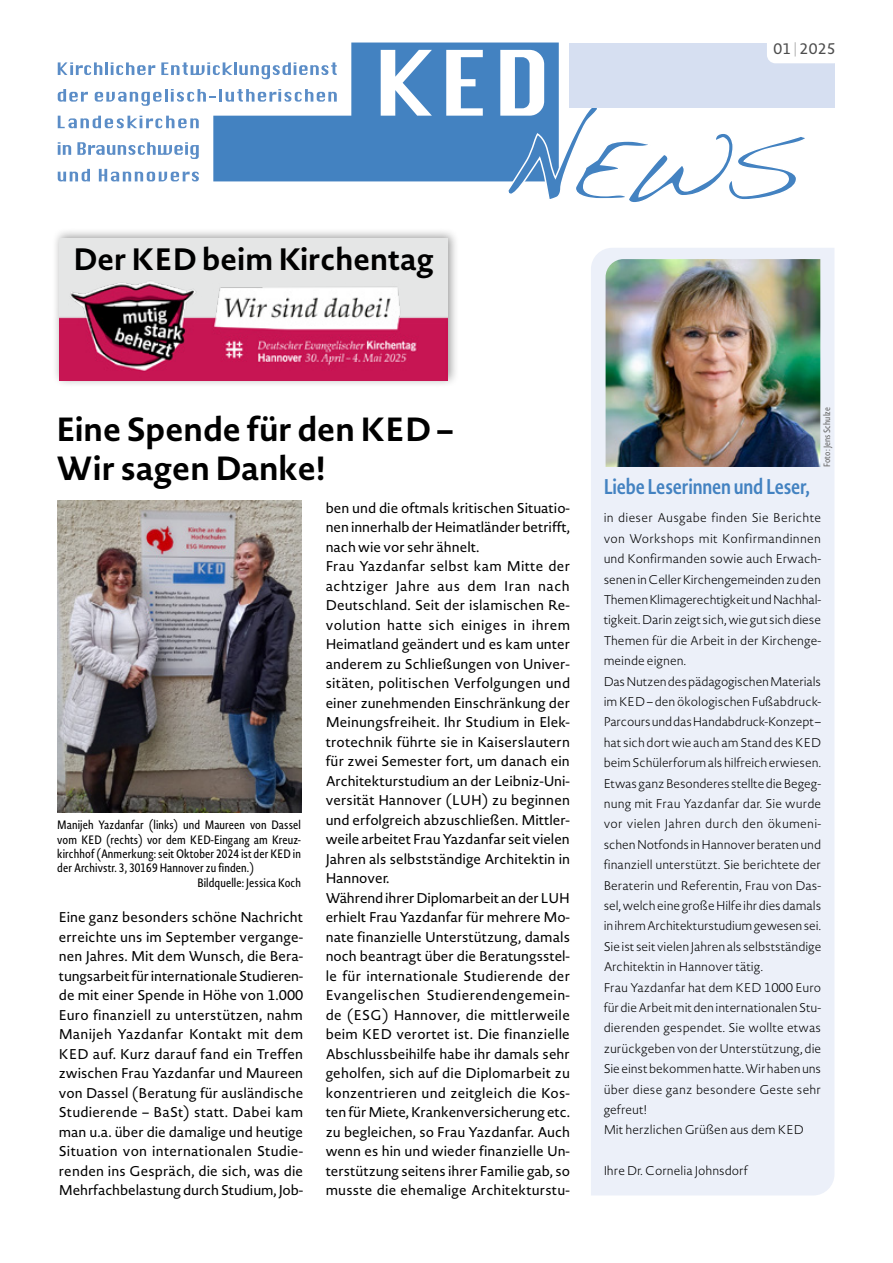
<style>
.page{position:relative;width:893px;height:1263px;background:#fff}
.page>*{position:absolute;margin:0;border:0;box-sizing:border-box;transform-origin:0 0}
.t1{font:700 33px/39px "Novel Sans Pro";color:#000}
.t2{font:700 30.45px "Novel Sans Pro";color:#000}
.t3{font:600 21px "Novel Sans Cond Pro";letter-spacing:-.01em;color:#4382c1}
.t4{font:15px "Novel Sans Pro";letter-spacing:.025em;color:#4d4d4d}
.t5{font:13.95px/19.5px "Novel Sans Pro";letter-spacing:.005em;color:#000;text-align:justify}
.t6{font:200 12.45px/20.4px "Novel Sans Pro";color:#000}
.t7{font:12px "Novel Sans Cond Pro";letter-spacing:.01em;color:#000}
.t8{font:9px "Novel Sans Cond Pro";letter-spacing:.01em;color:#666}
.s1{font-size:13.95px;color:#b3b3b3}
</style>
<div class="page">
<div style="left:591px;top:248px;width:243px;height:947px;background:#ecf0f9"></div>
<img style="left:606px;top:259px;width:214px;height:208px">
<svg style="left:213px;top:43px;width:346px;height:138px;fill:#4382c1"></svg>
<svg style="left:381px;top:50px;width:51px;height:66px"></svg>
<svg style="left:446px;top:50px;width:37px;height:66px"></svg>
<svg style="left:58px;top:62px;width:97px;height:13px"></svg>
<svg style="left:161px;top:62px;width:176px;height:17px"></svg>
<svg style="left:58px;top:89px;width:30px;height:13px"></svg>
<svg style="left:95px;top:89px;width:242px;height:17px"></svg>
<svg style="left:58px;top:116px;width:141px;height:12px"></svg>
<svg style="left:58px;top:142px;width:13px;height:13px"></svg>
<svg style="left:77px;top:142px;width:122px;height:17px"></svg>
<svg style="left:58px;top:169px;width:32px;height:12px"></svg>
<svg style="left:99px;top:169px;width:100px;height:12px"></svg>
<svg style="left:500px;top:50px;width:305px;height:152px"></svg>
<div style="left:569px;top:44px;width:265px;height:64px;background:#d6dff1"></div>
<div style="left:767px;top:26px;width:75px;height:37px;background:#fff;border-radius:9px"></div>
<img style="left:58px;top:501px;width:243px;height:311px">
<div style="left:52px;top:227px;width:407px;height:161px;background:#000;opacity:.4"></div>
<div style="left:59px;top:239px;width:389px;height:92px;background:#e5e6e6"></div>
<img style="left:59px;top:282px;width:389px;height:99px">
<p class="t4" style="left:773px;top:38px;width:64px">01 <span class="s1">|</span> 2025</p>
<h2 class="t2" style="left:73px;top:236px;width:362px">Der KED beim Kirchentag</h2>
<h1 class="t1" style="left:57px;top:409px;width:398px">Eine Spende für den KED –<br>Wir sagen Danke!</h1>
<p class="t7" style="left:57px;top:816px;width:245px">Manijeh Yazdanfar (links) und Maureen von Dassel</p>
<p class="t7" style="left:57px;top:831px;width:245px">vom KED (rechts) vor dem KED-Eingang am Kreuz-</p>
<p class="t7" style="left:57px;top:845px;width:245px">kirchhof (Anmerkung: seit Oktober 2024 ist der KED in</p>
<p class="t7" style="left:57px;top:859px;width:198px">der Archivstr. 3, 30169 Hannover zu finden.)</p>
<p class="t7" style="left:198px;top:874px;width:105px">Bildquelle: Jessica Koch</p>
<p class="t5" style="left:59px;top:907px;width:246px">Eine ganz besonders schöne Nachricht erreichte uns im September vergange&shy;nen Jahres. Mit dem Wunsch, die Bera&shy;tungsarbeit für internationale Studieren&shy;de mit einer Spende in Höhe von 1.000<br>Euro finanziell zu unterstützen, nahm Manijeh Yazdanfar Kontakt mit dem KED auf. Kurz darauf fand ein Treffen zwischen Frau Yazdanfar und Maureen von Dassel (Beratung für ausländische Studierende – BaSt) statt. Dabei kam man u.a. über die damalige und heutige Situation von internationalen Studie&shy;renden ins Gespräch, die sich, was die Mehrfachbelastung durch Studium, Job-</p>
<p class="t5" style="left:326px;top:498px;width:246px;text-align:left">ben und die oftmals kritischen Situatio&shy;nen innerhalb der Heimatländer betrifft, nach wie vor sehr ähnelt.<br>Frau Yazdanfar selbst kam Mitte der achtziger Jahre aus dem Iran nach Deutschland. Seit der islamischen Re&shy;volution hatte sich einiges in ihrem Heimatland geändert und es kam unter anderem zu Schließungen von Univer&shy;sitäten, politischen Verfolgungen und einer zunehmenden Einschränkung der Meinungsfreiheit. Ihr Studium in Elek&shy;trotechnik führte sie in Kaiserslautern für zwei Semester fort, um danach ein Architekturstudium an der Leibniz-Uni&shy;versität Hannover (LUH) zu beginnen und erfolgreich abzuschließen. Mittler&shy;weile arbeitet Frau Yazdanfar seit vielen Jahren als selbstständige Architektin in Hannover.<br>Während ihrer Diplomarbeit an der LUH erhielt Frau Yazdanfar für mehrere Mo&shy;nate finanzielle Unterstützung, damals noch beantragt über die Beratungsstel&shy;le für internationale Studierende der Evangelischen Studierendengemein&shy;de (ESG) Hannover, die mittlerweile beim KED verortet ist. Die finanzielle Abschlussbeihilfe habe ihr damals sehr geholfen, sich auf die Diplomarbeit zu konzentrieren und zeitgleich die Kos&shy;ten für Miete, Krankenversicherung etc. zu begleichen, so Frau Yazdanfar. Auch wenn es hin und wieder finanzielle Un&shy;terstützung seitens ihrer Familie gab, so musste die ehemalige Architekturstu-</p>
<p class="t8" style="left:821px;top:467px;width:62px;rotate:-90deg">Foto: Jens Schulze</p>
<h3 class="t3" style="left:604px;top:472px;width:208px">Liebe Leserinnen und Leser,</h3>
<p class="t6" style="left:604px;top:508px;width:219px">in dieser Ausgabe finden Sie Berichte von Workshops mit Konfirmandinnen und Konfirmanden sowie auch Erwach&shy;senen in Celler Kirchengemeinden zu den Themen Klimagerechtigkeit und Nachhal&shy;tigkeit. Darin zeigt sich, wie gut sich diese Themen für die Arbeit in der Kirchenge&shy;meinde eignen.<br>Das Nutzen des pädagogischen Materials im KED – den ökologischen Fußabdruck-Parcours und das Handabdruck-Konzept – hat sich dort wie auch am Stand des KED beim Schülerforum als hilfreich erwiesen.<br>Etwas ganz Besonderes stellte die Begeg&shy;nung mit Frau Yazdanfar dar. Sie wurde vor vielen Jahren durch den ökumeni&shy;schen Notfonds in Hannover beraten und finanziell unterstützt. Sie berichtete der Beraterin und Referentin, Frau von Das&shy;sel, welch eine große Hilfe ihr dies damals in ihrem Architekturstudium gewesen sei.<br>Sie ist seit vielen Jahren als selbstständige Architektin in Hannover tätig.<br>Frau Yazdanfar hat dem KED 1000 Euro für die Arbeit mit den internationalen Stu&shy;dierenden gespendet. Sie wollte etwas zurückgeben von der Unterstützung, die Sie einst bekommen hatte. Wir haben uns über diese ganz besondere Geste sehr gefreut!<br>Mit herzlichen Grüßen aus dem KED</p>
<p class="t6" style="left:604px;top:1161px;width:146px">Ihre Dr. Cornelia Johnsdorf</p>
</div>
